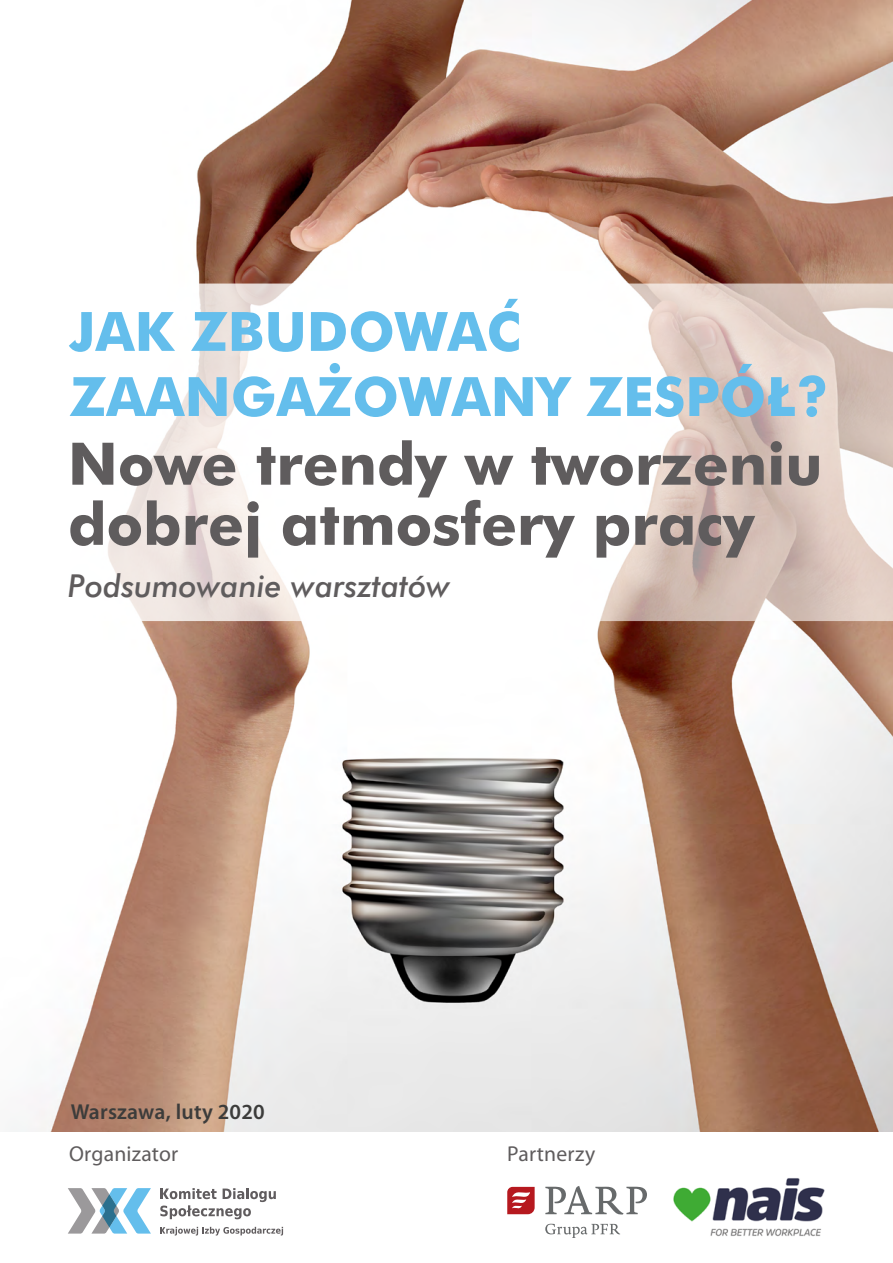
<style>
.page{position:relative;width:893px;height:1263px;background:#fff}
.page>*{position:absolute;margin:0;border:0;box-sizing:border-box;transform-origin:0 0}
.t1{font:700 58.65px/60.2px "Futura EU";color:#5f5c5d}
.t2{font:700 54.3px/65.1px "Futura EU";color:#64beec}
.t3{font:italic 31.5px "Futura Md EU";color:#5f5c5d}
.t4{font:21.6px "Myriad Pro";letter-spacing:.01em;color:#5f5c5d}
.t5{font:600 21.6px "Myriad Pro";letter-spacing:.01em;color:#3c3c3b}
</style>
<div class="page">
<img style="left:9px;top:0;width:884px;height:1132px">
<svg style="left:68px;top:1188px;width:83px;height:45px"></svg>
<svg style="left:160px;top:1188px;width:116px;height:31px"></svg>
<svg style="left:160px;top:1227px;width:123px;height:8px"></svg>
<svg style="left:507px;top:1187px;width:28px;height:27px"></svg>
<svg style="left:545px;top:1186px;width:102px;height:29px"></svg>
<svg style="left:545px;top:1224px;width:75px;height:14px"></svg>
<img style="left:673px;top:1178px;width:152px;height:59px">
<svg style="left:9px;top:284px;width:884px;height:337px"></svg>
<p class="t2" style="left:69px;top:301px;width:761px">JAK ZBUDOWAĆ<br>ZAANGAŻOWANY ZESPÓŁ?</p>
<p class="t1" style="left:68px;top:436px;width:756px">Nowe trendy w tworzeniu dobrej atmosfery pracy</p>
<p class="t3" style="left:68px;top:567px;width:384px">Podsumowanie warsztatów</p>
<p class="t5" style="left:71px;top:1098px;width:196px">Warszawa, luty 2020</p>
<p class="t4" style="left:69px;top:1140px;width:111px">Organizator</p>
<p class="t4" style="left:507px;top:1140px;width:89px">Partnerzy</p>
</div>
